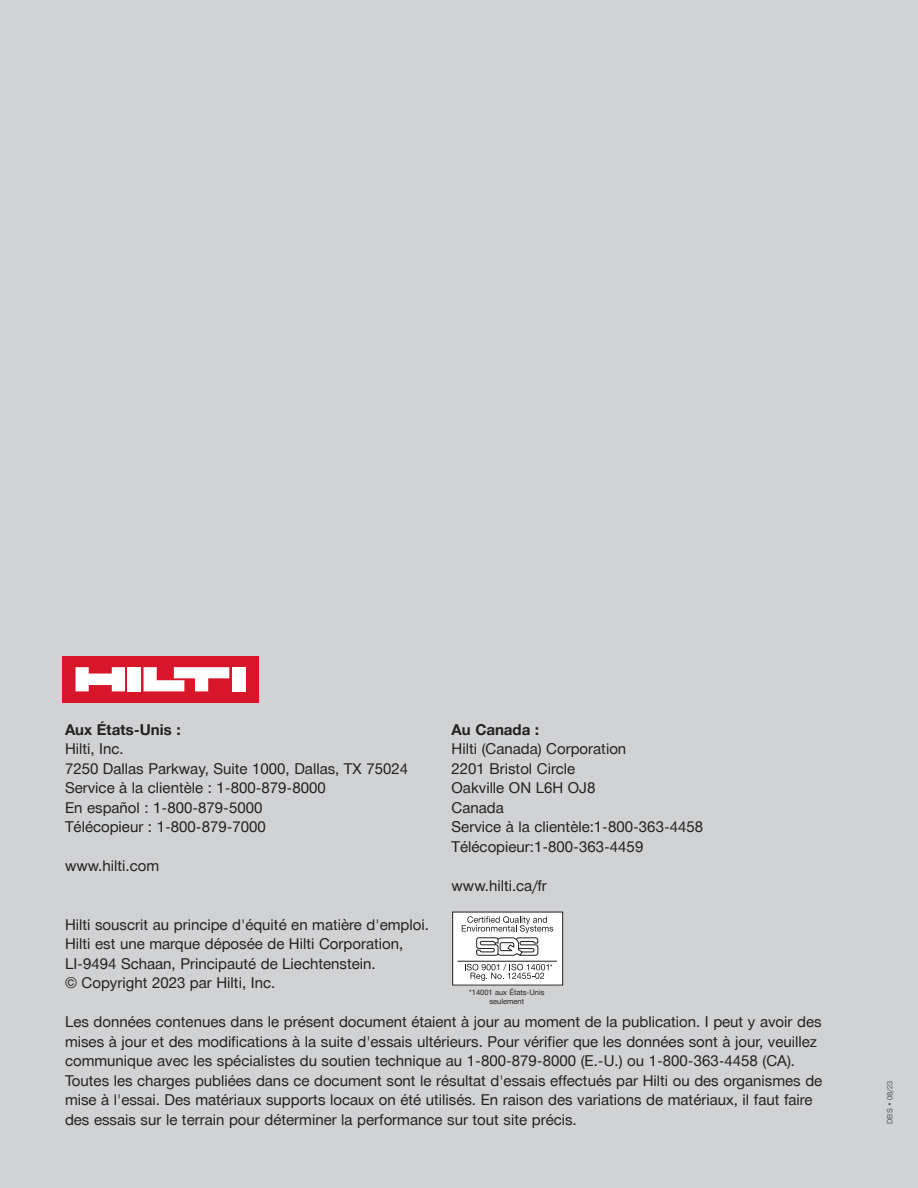
<style>
.page{position:relative;width:918px;height:1188px;background:#d1d2d4}
.page>*{position:absolute;margin:0;border:0;box-sizing:border-box;transform-origin:0 0}
.t1{font:15px/19.5px "Hilti";color:#231f20}
.t2{font:700 15px "Hilti";color:#231f20}
.t3{font:7.5px/9px "Hilti";color:#231f20;text-align:center}
.t4{font:7.5px "Hilti";letter-spacing:.03em;color:#57585a}
</style>
<div class="page">
<div style="left:453px;top:912px;width:110px;height:73px;background:#fff"></div>
<hr style="left:457px;top:961px;width:100px;height:1px;background:#231f20">
<svg style="left:462px;top:916px;width:91px;height:40px"></svg>
<svg style="left:465px;top:964px;width:87px;height:17px"></svg>
<div style="left:452px;top:912px;width:111px;height:73px;border:1px solid #231f20"></div>
<div style="left:62px;top:656px;width:196px;height:47px;background:#d71729"></div>
<div style="left:128px;top:667px;width:13px;height:24px;background:#fff"></div>
<div style="left:232px;top:667px;width:13px;height:24px;background:#fff"></div>
<svg style="left:76px;top:667px;width:49px;height:24px"></svg>
<svg style="left:144px;top:667px;width:85px;height:24px"></svg>
<p class="t2" style="left:65px;top:719px;width:117px">Aux États-Unis :</p>
<p class="t1" style="left:65px;top:739px;width:345px">Hilti, Inc.<br>7250 Dallas Parkway, Suite 1000, Dallas, TX 75024<br>Service à la clientèle : 1-800-879-8000<br>En español : 1-800-879-5000<br>Télécopieur : 1-800-879-7000</p>
<p class="t1" style="left:65px;top:856px;width:96px">www.hilti.com</p>
<p class="t2" style="left:452px;top:719px;width:89px">Au Canada :</p>
<p class="t1" style="left:452px;top:739px;width:253px">Hilti (Canada) Corporation<br>2201 Bristol Circle<br>Oakville ON L6H OJ8<br>Canada<br>Service à la clientèle:1-800-363-4458<br>Télécopieur:1-800-363-4459</p>
<p class="t1" style="left:452px;top:876px;width:97px">www.hilti.ca/fr</p>
<p class="t1" style="left:65px;top:915px;width:365px">Hilti souscrit au principe d'équité en matière d'emploi.<br>Hilti est une marque déposée de Hilti Corporation, LI-9494 Schaan, Principauté de Liechtenstein.<br>© Copyright 2023 par Hilti, Inc.</p>
<p class="t1" style="left:65px;top:1012px;width:759px">Les données contenues dans le présent document étaient à jour au moment de la publication. I peut y avoir des mises à jour et des modifications à la suite d'essais ultérieurs. Pour vérifier que les données sont à jour, veuillez communique avec les spécialistes du soutien technique au 1-800-879-8000 (E.-U.) ou 1-800-363-4458 (CA).<br>Toutes les charges publiées dans ce document sont le résultat d'essais effectués par Hilti ou des organismes de mise à l'essai. Des matériaux supports locaux on été utilisés. En raison des variations de matériaux, il faut faire des essais sur le terrain pour déterminer la performance sur tout site précis.</p>
<p class="t3" style="left:469px;top:988px;width:77px">*14001 aux États-Unis seulement</p>
<p class="t4" style="left:885px;top:1124px;width:45px;rotate:-90deg">DBS • 08/23</p>
</div>
